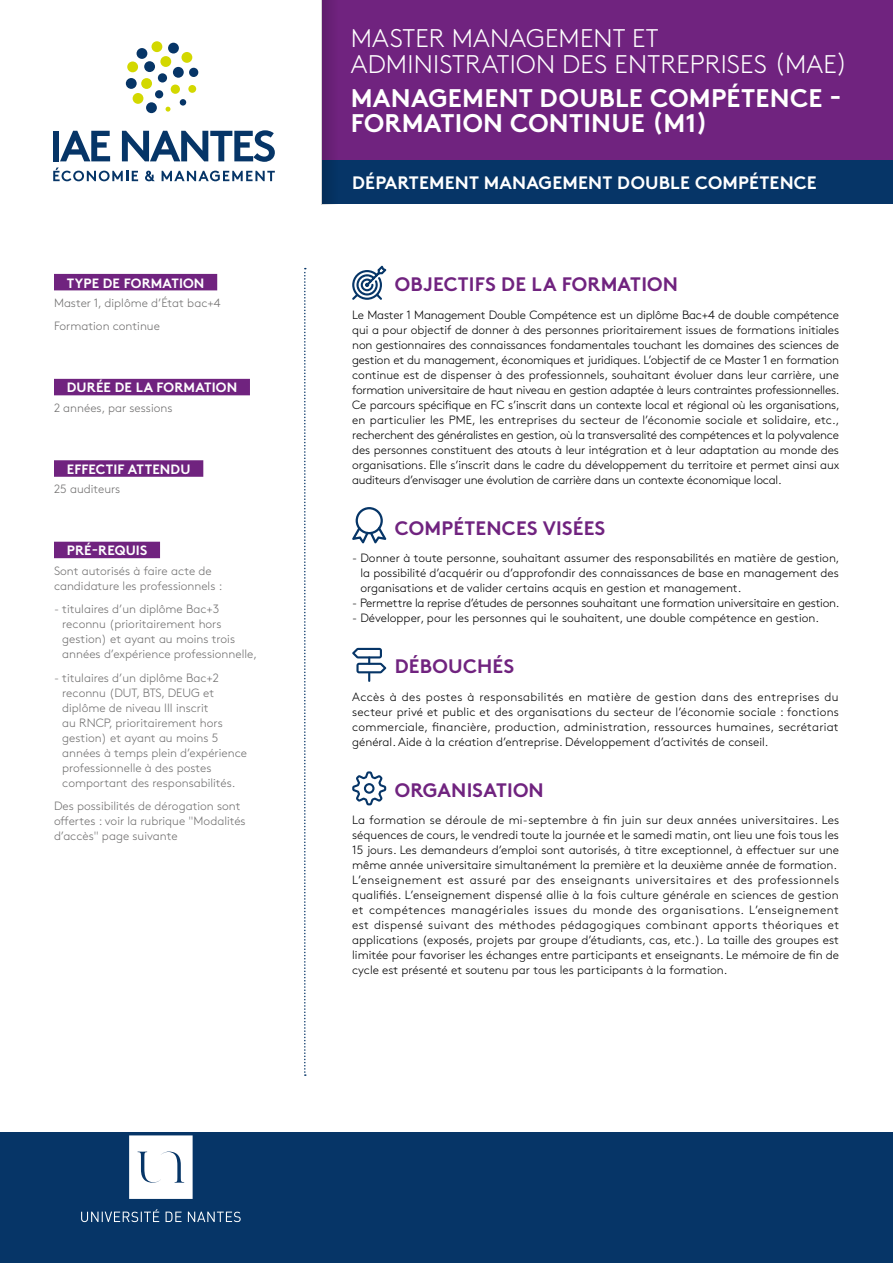
<style>
.page{position:relative;width:893px;height:1263px;background:#fff}
.page>*{position:absolute;margin:0;border:0;box-sizing:border-box;transform-origin:0 0}
.Haut_TITRE{font:300 25.5px/25.5px "Brown Std";letter-spacing:.01em;color:#fff}
.Haut_TITRE_2{font:700 25.5px/25.5px "Brown Std";letter-spacing:.01em;color:#fff}
._01_Droite_TITRE{font:700 19.5px "Brown Std";letter-spacing:.01em;color:#70237f}
.t1{font:700 18px "Brown Std";letter-spacing:.01em;color:#fff}
.Gauche_TITRE_Violet{font:700 13.5px "Brown Std";letter-spacing:.01em;color:#fff}
.Texte_COURANT{font:300 12px/15px "Brown Std";color:#000;text-align:justify}
.Txte_à_GAUCHE{font:300 12px/15px "Brown Std";color:#706f6f}
.Texte_COURANT-2{font:300 12px "Brown Std";letter-spacing:-.02em;color:#000}
</style>
<div class="page">
<div style="left:0;top:1132px;width:893px;height:131px;background:#063567"></div>
<div style="left:322px;top:160px;width:571px;height:44px;background:#063567"></div>
<svg style="left:81px;top:1135px;width:160px;height:87px"></svg>
<svg style="left:304px;top:268px;width:2px;height:808px"></svg>
<div style="left:322px;top:0;width:571px;height:160px;background:#70237f"></div>
<svg style="left:322px;top:0;width:8px;height:204px"></svg>
<div style="left:127px;top:61px;width:11px;height:11px;background:#d3d800;border-radius:50%"></div>
<div style="left:137px;top:48px;width:10px;height:11px;background:#063567;border-radius:50%"></div>
<div style="left:152px;top:41px;width:10px;height:11px;background:#d3d800;border-radius:50%"></div>
<div style="left:168px;top:43px;width:11px;height:11px;background:#063567;border-radius:50%"></div>
<div style="left:181px;top:52px;width:11px;height:11px;background:#d3d800;border-radius:50%"></div>
<div style="left:189px;top:68px;width:9px;height:9px;background:#063567;border-radius:50%"></div>
<div style="left:188px;top:85px;width:8px;height:8px;background:#d3d800;border-radius:50%"></div>
<div style="left:180px;top:99px;width:6px;height:7px;background:#063567;border-radius:50%"></div>
<svg style="left:166px;top:107px;width:4px;height:5px"></svg>
<div style="left:146px;top:102px;width:11px;height:11px;background:#063567;border-radius:50%"></div>
<div style="left:133px;top:93px;width:10px;height:11px;background:#d3d800;border-radius:50%"></div>
<div style="left:126px;top:78px;width:11px;height:11px;background:#063567;border-radius:50%"></div>
<div style="left:160px;top:56px;width:11px;height:11px;background:#d3d800;border-radius:50%"></div>
<div style="left:173px;top:67px;width:11px;height:11px;background:#063567;border-radius:50%"></div>
<div style="left:171px;top:85px;width:9px;height:9px;background:#d3d800;border-radius:50%"></div>
<div style="left:155px;top:90px;width:8px;height:8px;background:#063567;border-radius:50%"></div>
<div style="left:141px;top:78px;width:11px;height:11px;background:#d3d800;border-radius:50%"></div>
<div style="left:144px;top:61px;width:11px;height:11px;background:#063567;border-radius:50%"></div>
<div style="left:158px;top:73px;width:9px;height:10px;background:#063567;border-radius:50%"></div>
<svg style="left:53px;top:130px;width:222px;height:51px"></svg>
<svg style="left:352px;top:266px;width:34px;height:34px"></svg>
<svg style="left:352px;top:507px;width:34px;height:36px"></svg>
<svg style="left:352px;top:648px;width:34px;height:34px"></svg>
<svg style="left:352px;top:771px;width:34px;height:34px"></svg>
<div style="left:54px;top:274px;width:163px;height:16px;background:#70237f"></div>
<div style="left:54px;top:379px;width:196px;height:16px;background:#70237f"></div>
<div style="left:54px;top:460px;width:149px;height:17px;background:#70237f"></div>
<div style="left:54px;top:542px;width:106px;height:16px;background:#70237f"></div>
<p class="Gauche_TITRE_Violet" style="left:67px;top:275px;width:139px">TYPE DE FORMATION</p>
<p class="Txte_à_GAUCHE" style="left:54px;top:295px;width:168px">Master 1, diplôme d’État bac+4</p>
<p class="Txte_à_GAUCHE" style="left:54px;top:319px;width:107px">Formation continue</p>
<p class="Gauche_TITRE_Violet" style="left:67px;top:379px;width:172px">DURÉE DE LA FORMATION</p>
<p class="Txte_à_GAUCHE" style="left:54px;top:400px;width:120px">2 années, par sessions</p>
<p class="Gauche_TITRE_Violet" style="left:67px;top:461px;width:125px">EFFECTIF ATTENDU</p>
<p class="Txte_à_GAUCHE" style="left:54px;top:482px;width:68px">25 auditeurs</p>
<p class="Gauche_TITRE_Violet" style="left:67px;top:542px;width:82px">PRÉ-REQUIS</p>
<p class="Txte_à_GAUCHE" style="left:54px;top:563px;width:170px">Sont autorisés à faire acte de candidature les professionnels :</p>
<p class="Txte_à_GAUCHE" style="left:62px;top:602px;width:196px;text-indent:-8px">- titulaires d’un diplôme Bac+3 reconnu (prioritairement hors gestion) et ayant au moins trois années d’expérience professionnelle,</p>
<p class="Txte_à_GAUCHE" style="left:62px;top:670px;width:186px;text-indent:-8px">- titulaires d’un diplôme Bac+2 reconnu (DUT, BTS, DEUG et diplôme de niveau III inscrit<br>au RNCP, prioritairement hors gestion) et ayant au moins 5 années à temps plein d’expérience professionnelle à des postes comportant des responsabilités.</p>
<p class="Txte_à_GAUCHE" style="left:54px;top:799px;width:193px">Des possibilités de dérogation sont offertes : voir la rubrique "Modalités d’accès" page suivante</p>
<p class="Haut_TITRE" style="left:351px;top:26px;width:498px">MASTER MANAGEMENT ET<br>ADMINISTRATION DES ENTREPRISES (MAE)</p>
<p class="Haut_TITRE_2" style="left:351px;top:85px;width:492px">MANAGEMENT DOUBLE COMPÉTENCE -<br>FORMATION CONTINUE (M1)</p>
<h3 class="t1" style="left:352px;top:172px;width:466px">DÉPARTEMENT MANAGEMENT DOUBLE COMPÉTENCE</h3>
<p class="_01_Droite_TITRE" style="left:395px;top:272px;width:285px">OBJECTIFS DE LA FORMATION</p>
<p class="Texte_COURANT" style="left:352px;top:307px;width:489px">Le Master 1 Management Double Compétence est un diplôme Bac+4 de double compétence qui a pour objectif de donner à des personnes prioritairement issues de formations initiales non gestionnaires des connaissances fondamentales touchant les domaines des sciences de gestion et du management, économiques et juridiques. L’objectif de ce Master 1 en formation continue est de dispenser à des professionnels, souhaitant évoluer dans leur carrière, une formation universitaire de haut niveau en gestion adaptée à leurs contraintes professionnelles.<br>Ce parcours spécifique en FC s’inscrit dans un contexte local et régional où les organisations, en particulier les PME, les entreprises du secteur de l’économie sociale et solidaire, etc., recherchent des généralistes en gestion, où la transversalité des compétences et la polyvalence des personnes constituent des atouts à leur intégration et à leur adaptation au monde des organisations. Elle s’inscrit dans le cadre du développement du territoire et permet ainsi aux auditeurs d’envisager une évolution de carrière dans un contexte économique local.</p>
<p class="_01_Droite_TITRE" style="left:395px;top:516px;width:212px">COMPÉTENCES VISÉES</p>
<p class="Texte_COURANT" style="left:360px;top:551px;width:481px;text-indent:-8px">- Donner à toute personne, souhaitant assumer des responsabilités en matière de gestion, la possibilité d’acquérir ou d’approfondir des connaissances de base en management des organisations et de valider certains acquis en gestion et management.</p>
<p class="Texte_COURANT-2" style="left:352px;top:596px;width:489px">- Permettre la reprise d’études de personnes souhaitant une formation universitaire en gestion.</p>
<p class="Texte_COURANT" style="left:352px;top:611px;width:468px">- Développer, pour les personnes qui le souhaitent, une double compétence en gestion.</p>
<p class="_01_Droite_TITRE" style="left:395px;top:654px;width:121px">DÉBOUCHÉS</p>
<p class="Texte_COURANT" style="left:352px;top:689px;width:488px">Accès à des postes à responsabilités en matière de gestion dans des entreprises du secteur privé et public et des organisations du secteur de l’économie sociale : fonctions commerciale, financière, production, administration, ressources humaines, secrétariat général. Aide à la création d’entreprise. Développement d’activités de conseil.</p>
<p class="_01_Droite_TITRE" style="left:395px;top:778px;width:150px">ORGANISATION</p>
<p class="Texte_COURANT" style="left:352px;top:813px;width:488px">La formation se déroule de mi-septembre à fin juin sur deux années universitaires. Les séquences de cours, le vendredi toute la journée et le samedi matin, ont lieu une fois tous les 15 jours. Les demandeurs d’emploi sont autorisés, à titre exceptionnel, à effectuer sur une même année universitaire simultanément la première et la deuxième année de formation.</p>
<p class="Texte_COURANT" style="left:352px;top:873px;width:488px">L’enseignement est assuré par des enseignants universitaires et des professionnels qualifiés. L’enseignement dispensé allie à la fois culture générale en sciences de gestion et compétences managériales issues du monde des organisations. L’enseignement est dispensé suivant des méthodes pédagogiques combinant apports théoriques et applications (exposés, projets par groupe d’étudiants, cas, etc.). La taille des groupes est limitée pour favoriser les échanges entre participants et enseignants. Le mémoire de fin de cycle est présenté et soutenu par tous les participants à la formation.</p>
</div>
